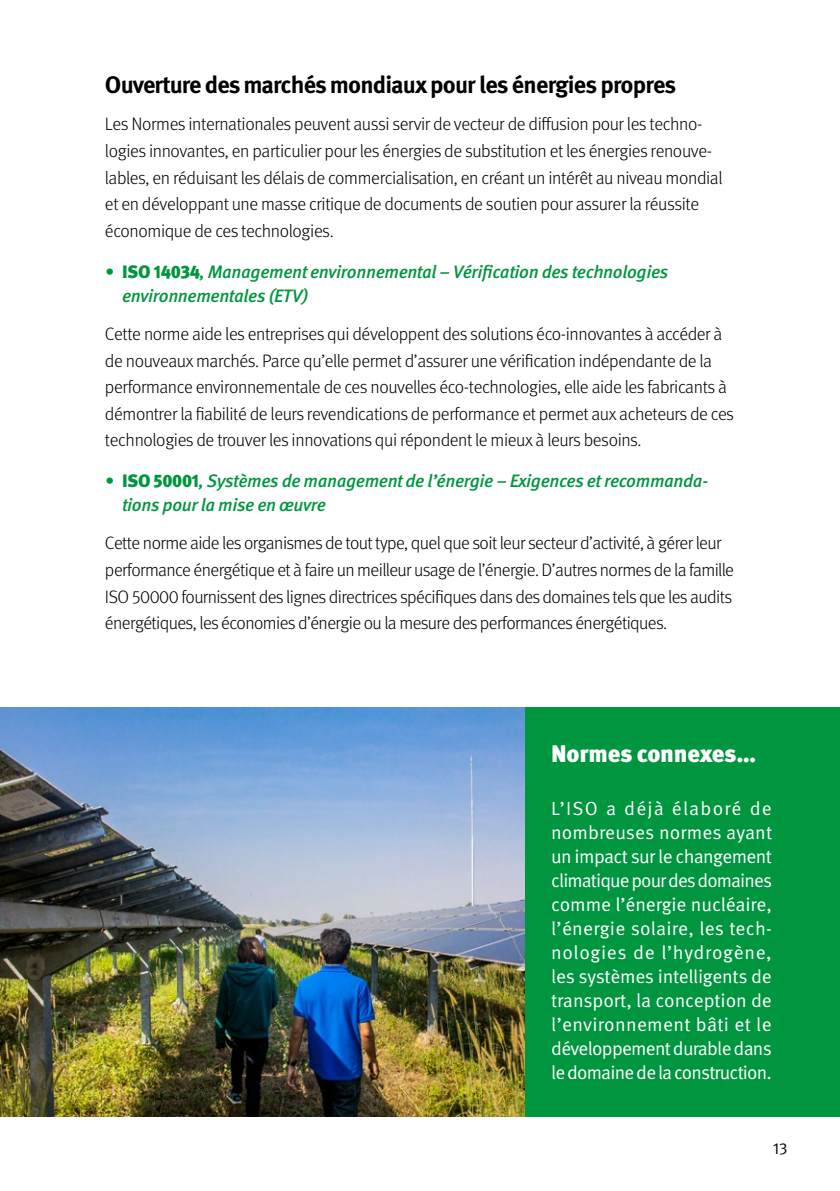
<style>
.page{position:relative;width:840px;height:1191px;background:#fff}
.page>*{position:absolute;margin:0;border:0;box-sizing:border-box;transform-origin:0 0}
.t1{font:700 24px "Meta Pro";letter-spacing:-.035em;color:#000}
.t2{font:900 24px "Meta Pro";letter-spacing:-.01em;color:#fff}
.t3{font:19px/24px "Meta Pro Norm";letter-spacing:-.04em;color:#fff;text-align:justify}
.t4{font:300 18px/26.6px "Meta Pro";letter-spacing:-.025em;color:#000}
.t5{font:italic 500 18px/24px "Meta Pro";letter-spacing:-.02em;color:#00963f}
.t6{font:16px "Meta Pro Norm";color:#000}
.s1{font-weight:900;font-style:normal}
</style>
<div class="page">
<img style="left:0;top:707px;width:524px;height:409px">
<div style="left:524px;top:707px;width:315px;height:409px;background:#00963f"></div>
<h1 class="t1" style="left:105px;top:65px;width:572px">Ouverture des marchés mondiaux pour les énergies propres</h1>
<p class="t4" style="left:105px;top:110px;width:618px">Les Normes internationales peuvent aussi servir de vecteur de diffusion pour les techno&shy;logies innovantes, en particulier pour les énergies de substitution et les énergies renouve&shy;lables, en réduisant les délais de commercialisation, en créant un intérêt au niveau mondial et en développant une masse critique de documents de soutien pour assurer la réussite économique de ces technologies.</p>
<p class="t5" style="left:122px;top:259px;width:547px;text-indent:-17px">• <span class="s1">ISO 14034</span>, Management environnemental – Vérification des technologies environnementales (ETV)</p>
<p class="t4" style="left:105px;top:319px;width:630px">Cette norme aide les entreprises qui développent des solutions éco-innovantes à accéder à de nouveaux marchés. Parce qu’elle permet d’assurer une vérification indépendante de la performance environnementale de ces nouvelles éco-technologies, elle aide les fabricants à démontrer la fiabilité de leurs revendications de performance et permet aux acheteurs de ces technologies de trouver les innovations qui répondent le mieux à leurs besoins.</p>
<p class="t5" style="left:122px;top:468px;width:587px;text-indent:-17px">• <span class="s1">ISO 50001</span>, Systèmes de management de l’énergie – Exigences et recommanda&shy;tions pour la mise en œuvre</p>
<p class="t4" style="left:105px;top:529px;width:630px">Cette norme aide les organismes de tout type, quel que soit leur secteur d’activité, à gérer leur performance énergétique et à faire un meilleur usage de l’énergie. D’autres normes de la famille ISO 50000 fournissent des lignes directrices spécifiques dans des domaines tels que les audits énergétiques, les économies d’énergie ou la mesure des performances énergétiques.</p>
<h1 class="t2" style="left:551px;top:735px;width:206px">Normes connexes…</h1>
<p class="t3" style="left:551px;top:795px;width:222px">L’ISO a déjà élaboré de nombreuses normes ayant un impact sur le changement climatique pour des domaines comme l’énergie nucléaire, l’énergie solaire, les tech&shy;nologies de l’hydrogène, les systèmes intelligents de transport, la conception de l’environnement bâti et le développement durable dans le domaine de la construction.</p>
<p class="t6" style="left:772px;top:1136px;width:16px">13</p>
</div>
